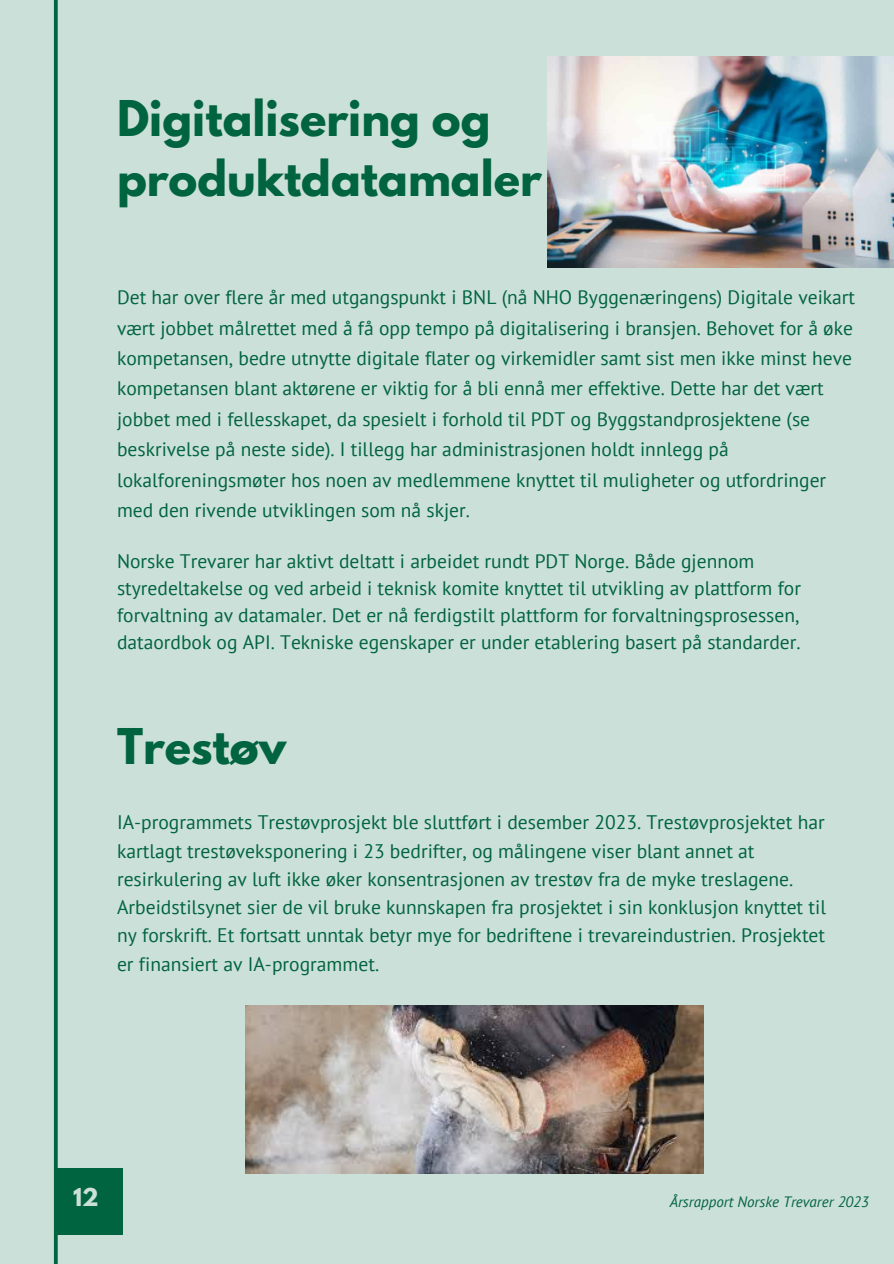
<style>
.page{position:relative;width:894px;height:1264px;background:#fff}
.page>*{position:absolute;margin:0;border:0;box-sizing:border-box;transform-origin:0 0}
.t1{font:700 43.65px/60.8px "League Spartan";color:#016440}
.t2{font:700 21.9px "League Spartan";color:#cce0da}
.t3{font:19.5px/30.3px "PT Sans";color:#016440}
.t4{font:italic 15px "PT Sans";color:#016440}
</style>
<div class="page">
<div style="left:0;top:0;width:893px;height:1263px;background:#cce0da"></div>
<svg style="left:53px;top:0;width:18px;height:1263px"></svg>
<div style="left:56px;top:1167px;width:66px;height:67px;background:#016440"></div>
<img style="left:245px;top:1005px;width:458px;height:168px">
<img style="left:548px;top:57px;width:345px;height:210px">
<h1 class="t1" style="left:117px;top:93px;width:426px">Digitalisering og produktdatamaler</h1>
<p class="t3" style="left:117px;top:282px;width:739px">Det har over flere år med utgangspunkt i BNL (nå NHO Byggenæringens) Digitale veikart vært jobbet målrettet med å få opp tempo på digitalisering i bransjen. Behovet for å øke kompetansen, bedre utnytte digitale flater og virkemidler samt sist men ikke minst heve kompetansen blant aktørene er viktig for å bli ennå mer effektive. Dette har det vært jobbet med i fellesskapet, da spesielt i forhold til PDT og Byggstandprosjektene (se beskrivelse på neste side). I tillegg har administrasjonen holdt innlegg på lokalforeningsmøter hos noen av medlemmene knyttet til muligheter og utfordringer med den rivende utviklingen som nå skjer.</p>
<p class="t3" style="left:117px;top:547px;width:685px;line-height:27px">Norske Trevarer har aktivt deltatt i arbeidet rundt PDT Norge. Både gjennom styredeltakelse og ved arbeid i teknisk komite knyttet til utvikling av plattform for forvaltning av datamaler. Det er nå ferdigstilt plattform for forvaltningsprosessen, dataordbok og API. Tekniske egenskaper er under etablering basert på standarder.</p>
<h1 class="t1" style="left:117px;top:721px;width:171px">Trestøv</h1>
<p class="t3" style="left:117px;top:808px;width:710px;line-height:28.2px">IA-programmets Trestøvprosjekt ble sluttført i desember 2023. Trestøvprosjektet har kartlagt trestøveksponering i 23 bedrifter, og målingene viser blant annet at resirkulering av luft ikke øker konsentrasjonen av trestøv fra de myke treslagene.<br>Arbeidstilsynet sier de vil bruke kunnskapen fra prosjektet i sin konklusjon knyttet til ny forskrift. Et fortsatt unntak betyr mye for bedriftene i trevareindustrien. Prosjektet er finansiert av IA-programmet.</p>
<p class="t2" style="left:73px;top:1185px;width:27px">12</p>
<p class="t4" style="left:669px;top:1191px;width:201px">Årsrapport Norske Trevarer 2023</p>
</div>
